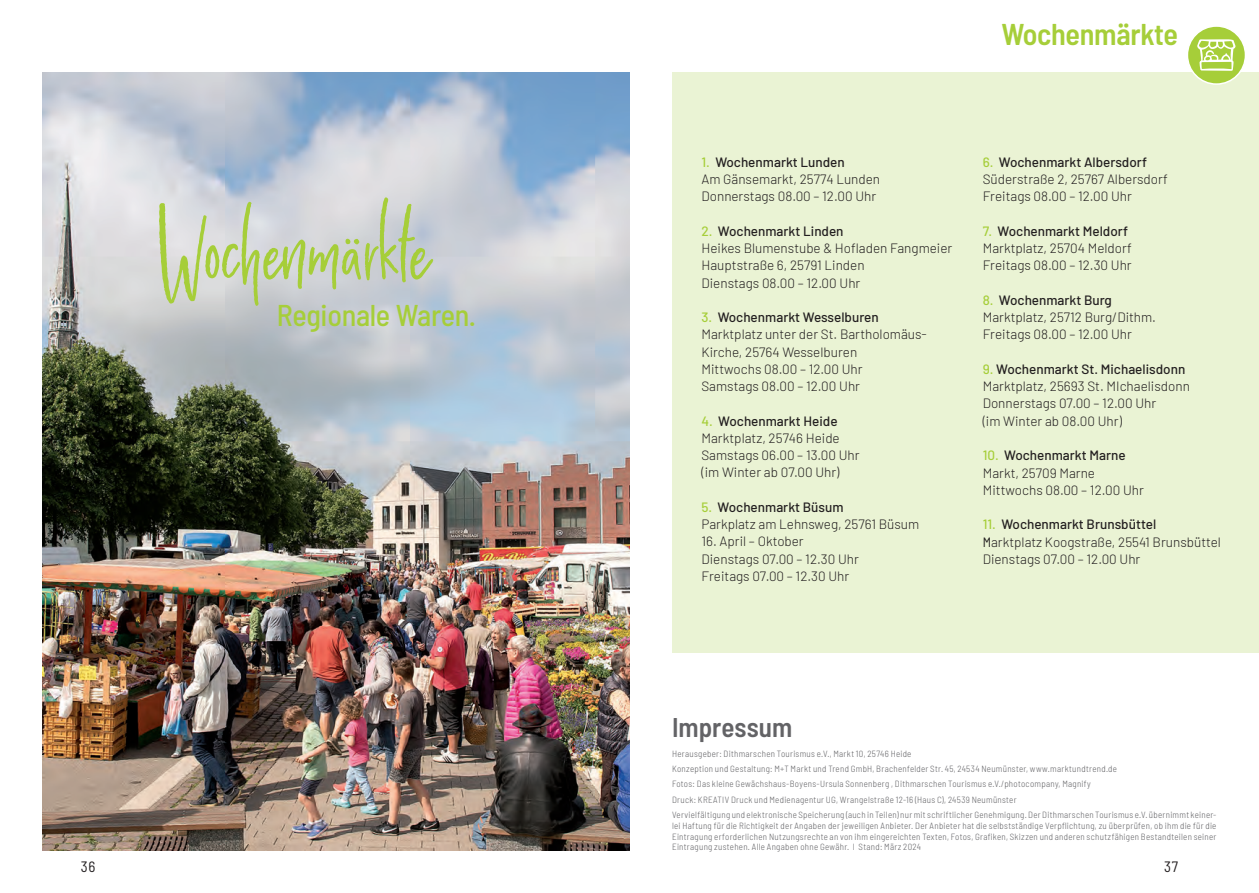
<style>
.page{position:relative;width:1259px;height:893px;background:#fff}
.page>*{position:absolute;margin:0;border:0;box-sizing:border-box;transform-origin:0 0}
.t1{font:135px "Milano Sky";color:#a6ce39}
.t2{font:500 semi-condensed 30px "Barlow";letter-spacing:-.01em;color:#a6ce39}
.t3{font:600 semi-condensed 30px "Barlow";letter-spacing:-.01em;color:#a6ce39}
.t4{font:600 semi-condensed 27px "Barlow";color:#636366}
.t5{font:semi-condensed 15px "Barlow";color:#231f20}
.t6{font:300 13.5px/17.2px "Barlow";color:#231f20}
.t7{font:300 semi-condensed 9px/15.3px "Barlow";letter-spacing:.03em;color:#636366}
.s1{font-weight:500;color:#a6ce39}
.s2{font-weight:500}
.s3{font-weight:400;font-stretch:semi-condensed}
</style>
<div class="page">
<div style="left:672px;top:72px;width:587px;height:581px;background:#eaf3d4"></div>
<img style="left:43px;top:72px;width:586px;height:778px">
<div style="left:1187px;top:26px;width:58px;height:58px;background:#a6ce39;border-radius:50%"></div>
<div style="left:1186px;top:25px;width:60px;height:60px;border:2px solid #fff;border-radius:50%"></div>
<svg style="left:1197px;top:39px;width:39px;height:32px"></svg>
<h1 class="t1" style="left:154px;top:176px;width:275px">Wochenmärkte</h1>
<h2 class="t2" style="left:277px;top:293px;width:201px">Regionale Waren.</h2>
<h2 class="t3" style="left:1001px;top:12px;width:178px">Wochenmärkte</h2>
<p class="t6" style="left:701px;top:152px;width:180px"><span class="s1">1.</span> <span class="s2">Wochenmarkt Lunden<br></span>Am Gänsemarkt, 25774 Lunden<br>Donnerstags 08.00 – 12.00 Uhr</p>
<p class="t6" style="left:701px;top:221px;width:252px"><span class="s1">2.</span> <span class="s2">Wochenmarkt Linden<br></span>Heikes Blumenstube &amp; Hofladen Fangmeier<br>Hauptstraße 6, 25791 Linden<br>Dienstags 08.00 – 12.00 Uhr</p>
<p class="t6" style="left:701px;top:308px;width:227px"><span class="s1">3.</span> <span class="s2">Wochenmarkt Wesselburen<br></span>Marktplatz unter der St. Bartholomäus-<br>Kirche, 25764 Wesselburen<br>Mittwochs 08.00 – 12.00 Uhr<br>Samstags 08.00 – 12.00 Uhr</p>
<p class="t6" style="left:701px;top:411px;width:160px"><span class="s1">4.</span> <span class="s2">Wochenmarkt Heide<br></span>Marktplatz, 25746 Heide<br>Samstags 06.00 – 13.00 Uhr (im Winter ab 07.00 Uhr)</p>
<p class="t6" style="left:701px;top:497px;width:219px"><span class="s1">5.</span> <span class="s2">Wochenmarkt Büsum<br></span>Parkplatz am Lehnsweg, 25761 Büsum</p>
<p class="t6" style="left:701px;top:532px;width:159px">16. April – Oktober<br>Dienstags 07.00 – 12.30 Uhr<br>Freitags 07.00 – 12.30 Uhr</p>
<p class="t6" style="left:982px;top:152px;width:187px"><span class="s1">6.</span> <span class="s2">Wochenmarkt Albersdorf<br></span>Süderstraße 2, 25767 Albersdorf<br>Freitags 08.00 – 12.00 Uhr</p>
<p class="t6" style="left:982px;top:221px;width:151px"><span class="s1">7.</span> <span class="s2">Wochenmarkt Meldorf<br></span>Marktplatz, 25704 Meldorf<br>Freitags 08.00 – 12.30 Uhr</p>
<p class="t6" style="left:982px;top:290px;width:175px"><span class="s1">8.</span> <span class="s2">Wochenmarkt Burg<br></span>Marktplatz, 25712 Burg/Dithm.<br>Freitags 08.00 – 12.00 Uhr</p>
<p class="t6" style="left:982px;top:359px;width:209px"><span class="s1">9.</span> <span class="s2">Wochenmarkt St. Michaelisdonn<br></span>Marktplatz, 25693 St. MIchaelisdonn<br>Donnerstags 07.00 – 12.00 Uhr<br>(im Winter ab 08.00 Uhr)</p>
<p class="t6" style="left:982px;top:446px;width:163px"><span class="s1">10.</span> <span class="s2">Wochenmarkt Marne<br></span>Markt, 25709 Marne<br>Mittwochs 08.00 – 12.00 Uhr</p>
<p class="t6" style="left:982px;top:515px;width:240px"><span class="s1">11.</span> <span class="s2">Wochenmarkt Brunsbüttel<br></span><span class="s3">M</span>arktplatz Koogstraße, 25541 Brunsbüttel<br>Dienstags 07.00 – 12.00 Uhr</p>
<h3 class="t4" style="left:672px;top:707px;width:122px">Impressum</h3>
<p class="t7" style="left:672px;top:745px;width:546px">Herausgeber: Dithmarschen Tourismus e.V., Markt 10, 25746 Heide<br>Konzeption und Gestaltung: M+T Markt und Trend GmbH, Brachenfelder Str. 45, 24534 Neumünster, www.marktundtrend.de<br>Fotos: Das kleine Gewächshaus-Boyens-Ursula Sonnenberg , Dithmarschen Tourismus e.V./photocompany, Magnify<br>Druck: KREATIV Druck und Medienagentur UG, Wrangelstraße 12-16 (Haus C), 24539 Neumünster<br>Vervielfältigung und elektronische Speicherung (auch in Teilen) nur mit schriftlicher Genehmigung. Der Dithmarschen Tourismus e.V. übernimmt keiner-</p>
<p class="t7" style="left:672px;top:819px;width:546px;line-height:10.8px;text-align:justify">lei Haftung für die Richtigkeit der Angaben der jeweiligen Anbieter. Der Anbieter hat die selbstständige Verpflichtung, zu überprüfen, ob ihm die für die Eintragung erforderlichen Nutzungsrechte an von ihm eingereichten Texten, Fotos, Grafiken, Skizzen und anderen schutzfähigen Bestandteilen seiner Eintragung zustehen. Alle Angaben ohne Gewähr. I Stand: März 2024</p>
<p class="t5" style="left:81px;top:855px;width:16px">36</p>
<p class="t5" style="left:1164px;top:855px;width:15px">37</p>
</div>
